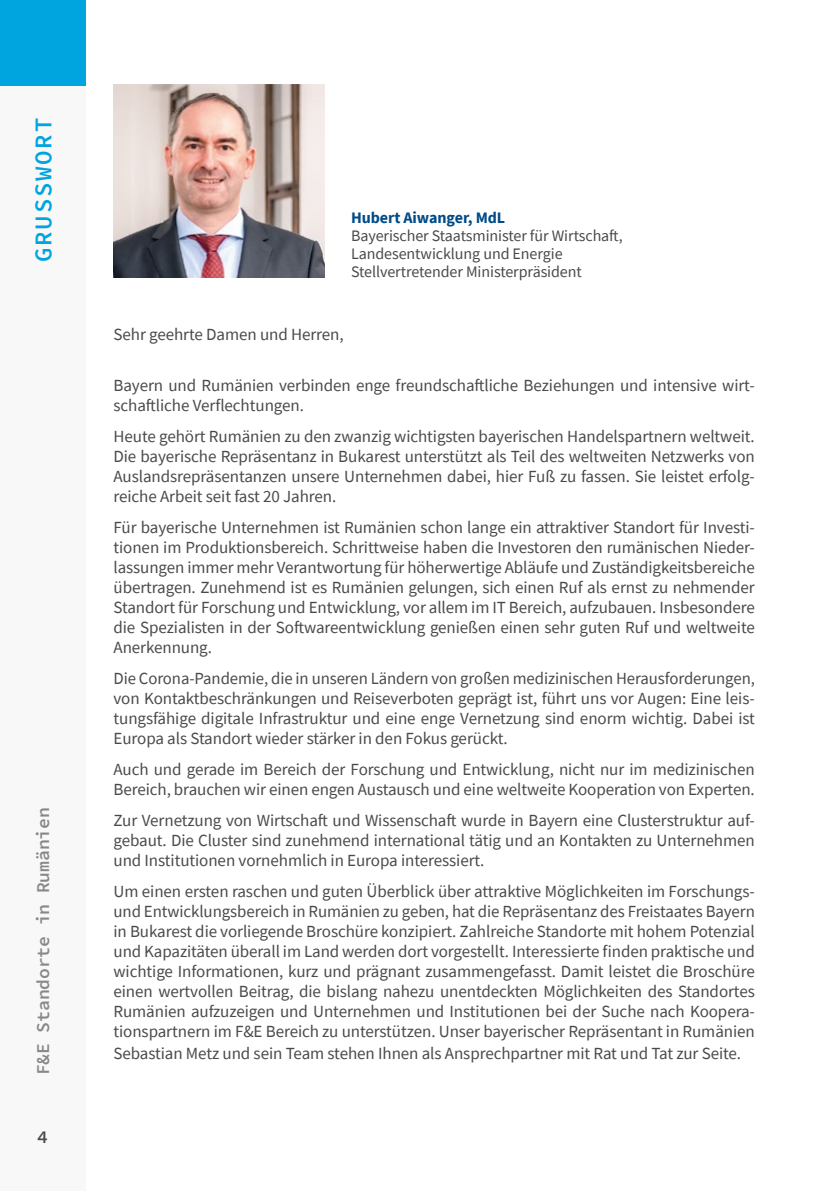
<style>
.page{position:relative;width:840px;height:1191px;background:#fff}
.page>*{position:absolute;margin:0;border:0;box-sizing:border-box;transform-origin:0 0}
.t1{font:600 24px "Source Code Pro";letter-spacing:.075em;color:#00a5df}
.t2{font:600 18px "Source Code Pro";letter-spacing:-.005em;color:#898888}
.t3{font:600 18px "Source Code Pro";color:#4a4a49}
.t4{font:17px/20px "Source Sans Pro";letter-spacing:-.005em;color:#4a4a49;text-align:justify}
.t5{font:16px/18px "Source Sans Pro";letter-spacing:-.005em;color:#4a4a49}
.t6{font:700 16px "Source Sans Pro";letter-spacing:-.005em;color:#004b88}
</style>
<div class="page">
<div style="left:0;top:0;width:85px;height:1191px;background:#f8f8f8"></div>
<div style="left:0;top:0;width:85px;height:85px;background:#00a5df"></div>
<img style="left:113px;top:84px;width:211px;height:193px">
<p class="t1" style="left:28px;top:262px;width:145px;rotate:-90deg">GRUSSWORT</p>
<p class="t2" style="left:32px;top:1075px;width:269px;rotate:-90deg">F&amp;E Standorte in Rumänien</p>
<p class="t3" style="left:37px;top:1125px;width:12px">4</p>
<p class="t6" style="left:351px;top:207px;width:156px">Hubert Aiwanger, MdL</p>
<p class="t5" style="left:351px;top:227px;width:273px">Bayerischer Staatsminister für Wirtschaft,<br>Landesentwicklung und Energie</p>
<p class="t5" style="left:351px;top:263px;width:232px">Stellvertretender Ministerpräsident</p>
<p class="t4" style="left:113px;top:324px;width:232px">Sehr geehrte Damen und Herren,</p>
<p class="t4" style="left:113px;top:375px;width:642px">Bayern und Rumänien verbinden enge freundschaftliche Beziehungen und intensive wirt&shy;schaftliche Verflechtungen.</p>
<p class="t4" style="left:113px;top:426px;width:642px">Heute gehört Rumänien zu den zwanzig wichtigsten bayerischen Handelspartnern weltweit.<br>Die bayerische Repräsentanz in Bukarest unterstützt als Teil des weltweiten Netzwerks von Auslandsrepräsentanzen unsere Unternehmen dabei, hier Fuß zu fassen. Sie leistet erfolg&shy;reiche Arbeit seit fast 20 Jahren.</p>
<p class="t4" style="left:113px;top:517px;width:642px">Für bayerische Unternehmen ist Rumänien schon lange ein attraktiver Standort für Investi&shy;tionen im Produktionsbereich. Schrittweise haben die Investoren den rumänischen Nieder&shy;lassungen immer mehr Verantwortung für höherwertige Abläufe und Zuständigkeitsbereiche übertragen. Zunehmend ist es Rumänien gelungen, sich einen Ruf als ernst zu nehmender Standort für Forschung und Entwicklung, vor allem im IT Bereich, aufzubauen. Insbesondere die Spezialisten in der Softwareentwicklung genießen einen sehr guten Ruf und weltweite Anerkennung.</p>
<p class="t4" style="left:113px;top:668px;width:642px">Die Corona-Pandemie, die in unseren Ländern von großen medizinischen Herausforderungen, von Kontaktbeschränkungen und Reiseverboten geprägt ist, führt uns vor Augen: Eine leis&shy;tungsfähige digitale Infrastruktur und eine enge Vernetzung sind enorm wichtig. Dabei ist Europa als Standort wieder stärker in den Fokus gerückt.</p>
<p class="t4" style="left:113px;top:759px;width:642px">Auch und gerade im Bereich der Forschung und Entwicklung, nicht nur im medizinischen<br>Bereich, brauchen wir einen engen Austausch und eine weltweite Kooperation von Experten.</p>
<p class="t4" style="left:113px;top:810px;width:642px">Zur Vernetzung von Wirtschaft und Wissenschaft wurde in Bayern eine Clusterstruktur auf&shy;gebaut. Die Cluster sind zunehmend international tätig und an Kontakten zu Unternehmen und Institutionen vornehmlich in Europa interessiert.</p>
<p class="t4" style="left:113px;top:881px;width:642px">Um einen ersten raschen und guten Überblick über attraktive Möglichkeiten im Forschungs&shy;und Entwicklungsbereich in Rumänien zu geben, hat die Repräsentanz des Freistaates Bayern in Bukarest die vorliegende Broschüre konzipiert. Zahlreiche Standorte mit hohem Potenzial und Kapazitäten überall im Land werden dort vorgestellt. Interessierte finden praktische und wichtige Informationen, kurz und prägnant zusammengefasst. Damit leistet die Broschüre einen wertvollen Beitrag, die bislang nahezu unentdeckten Möglichkeiten des Standortes Rumänien aufzuzeigen und Unternehmen und Institutionen bei der Suche nach Koopera&shy;tionspartnern im F&amp;E Bereich zu unterstützen. Unser bayerischer Repräsentant in Rumänien</p>
<p class="t4" style="left:113px;top:1043px;width:628px">Sebastian Metz und sein Team stehen Ihnen als Ansprechpartner mit Rat und Tat zur Seite.</p>
</div>
